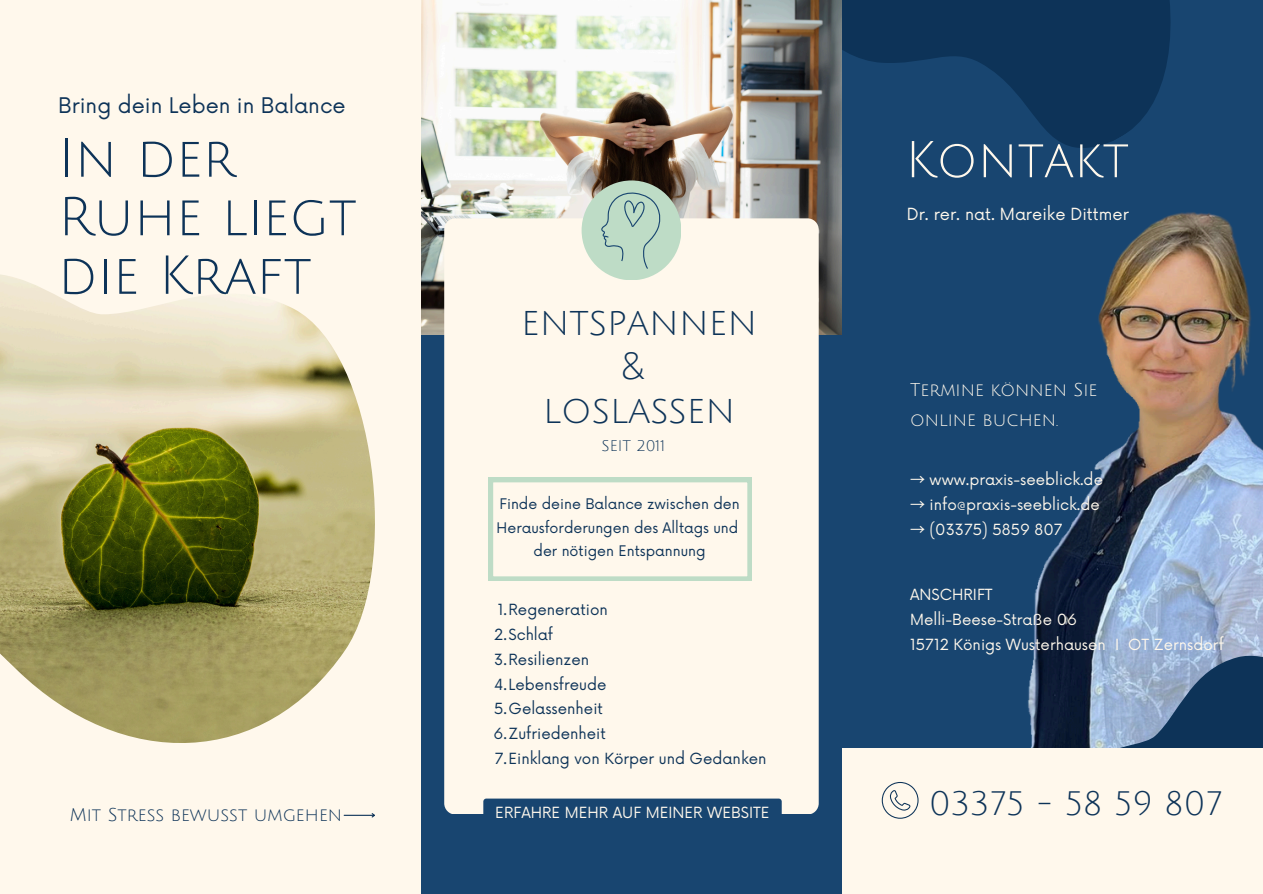
<style>
.page{position:relative;width:1263px;height:894px;background:#fff}
.page>*{position:absolute;margin:0;border:0;box-sizing:border-box;transform-origin:0 0}
.t1{font:53.55px/58.5px "Julius Sans One";color:#0d3358}
.t2{font:50.55px "Julius Sans One";color:#fff8ec}
.t3{font:37.5px/43.8px "Julius Sans One";color:#0d3358;text-align:center}
.t4{font:33px "Julius Sans One";color:#0d3358}
.t5{font:21px "Now";color:#0d3358}
.t6{font:18px/30.3px "Julius Sans One";color:#fff8ec}
.t7{font:18px "Julius Sans One";color:#0d3358}
.t8{font:16.35px "Now";color:#fff8ec}
.t9{font:15px "Now";color:#fff8ec}
.t10{font:15px "Now";color:#0d3358}
.t11{font:15px "Julius Sans One";color:#0d3358}
.t12{font:14.25px/23.7px "Now";color:#0d3358}
.s1{font-family:"Noto Sans CJ Ksc"}
</style>
<div class="page">
<div style="left:0;top:0;width:1263px;height:893px;background:#184570"></div>
<img style="left:1028px;top:212px;width:235px;height:536px">
<svg style="left:842px;top:0;width:329px;height:148px;fill:#0d3358"></svg>
<img style="left:421px;top:0;width:421px;height:335px">
<div style="left:0;top:0;width:421px;height:893px;background:#fff8ec"></div>
<img style="left:0;top:274px;width:375px;height:468px">
<hr style="left:344px;top:814px;width:30px;height:1px;background:#0d3358">
<svg style="left:371px;top:813px;width:4px;height:5px"></svg>
<svg style="left:1061px;top:643px;width:202px;height:105px;background:#55708f"></svg>
<div style="left:444px;top:218px;width:375px;height:596px;background:#fff8ec;border-radius:11px"></div>
<div style="left:582px;top:180px;width:99px;height:100px;background:#bedcc6;border-radius:50%"></div>
<svg style="left:601px;top:192px;width:60px;height:76px"></svg>
<svg style="left:489px;top:477px;width:263px;height:103px"></svg>
<div style="left:842px;top:748px;width:421px;height:145px;background:#fff8ec"></div>
<svg style="left:882px;top:782px;width:36px;height:36px"></svg>
<div style="left:483px;top:798px;width:299px;height:16px;background:#184570"></div>
<p class="t5" style="left:58px;top:93px;width:289px">Bring dein Leben in Balance</p>
<h1 class="t1" style="left:58px;top:130px;width:300px">In der<br>Ruhe liegt die Kraft</h1>
<p class="t2" style="left:905px;top:133px;width:225px">Kontakt</p>
<h5 class="t3" style="left:521px;top:301px;width:238px">entspannen &amp;<br>loslassen</h5>
<p class="t8" style="left:907px;top:205px;width:224px">Dr. rer. nat. Mareike Dittmer</p>
<h5 class="t6" style="left:910px;top:375px;width:189px">Termine können Sie online buchen.</h5>
<p class="t7" style="left:70px;top:805px;width:274px">Mit Stress bewusst umgehen</p>
<p class="t11" style="left:602px;top:438px;width:65px">SEIT 2011</p>
<h5 class="t12" style="left:497px;top:492px;width:245px">Finde deine Balance zwischen den<br>Herausforderungen des Alltags und</h5>
<p class="t12" style="left:533px;top:539px;width:174px">der nötigen Entspannung</p>
<h6 class="t10" style="left:498px;top:601px;width:112px">1.Regeneration</h6>
<p class="t10" style="left:494px;top:626px;width:60px">2.Schlaf</p>
<p class="t10" style="left:494px;top:651px;width:96px">3.Resilienzen</p>
<p class="t10" style="left:494px;top:675px;width:114px">4.Lebensfreude</p>
<p class="t10" style="left:494px;top:700px;width:110px">5.Gelassenheit</p>
<p class="t10" style="left:493px;top:725px;width:114px">6.Zufriedenheit</p>
<p class="t10" style="left:495px;top:750px;width:273px">7.Einklang von Körper und Gedanken</p>
<h2 class="t9" style="left:495px;top:804px;width:276px">ERFAHRE MEHR AUF MEINER WEBSITE</h2>
<p class="t9" style="left:910px;top:471px;width:194px"><span class="s1">→</span> www.praxis-seeblick.de</p>
<p class="t9" style="left:910px;top:496px;width:191px"><span class="s1">→</span> info@praxis-seeblick.de</p>
<h1 class="t9" style="left:910px;top:520px;width:154px"><span class="s1">→</span> (03375) 5859 807</h1>
<p class="t9" style="left:910px;top:586px;width:84px">ANSCHRIFT</p>
<p class="t9" style="left:910px;top:611px;width:168px">Melli-Beese-Straße 06</p>
<p class="t9" style="left:910px;top:635px;width:315px">15712 Königs Wusterhausen I OT Zernsdorf</p>
<p class="t4" style="left:929px;top:786px;width:295px">03375 - 58 59 807</p>
</div>
